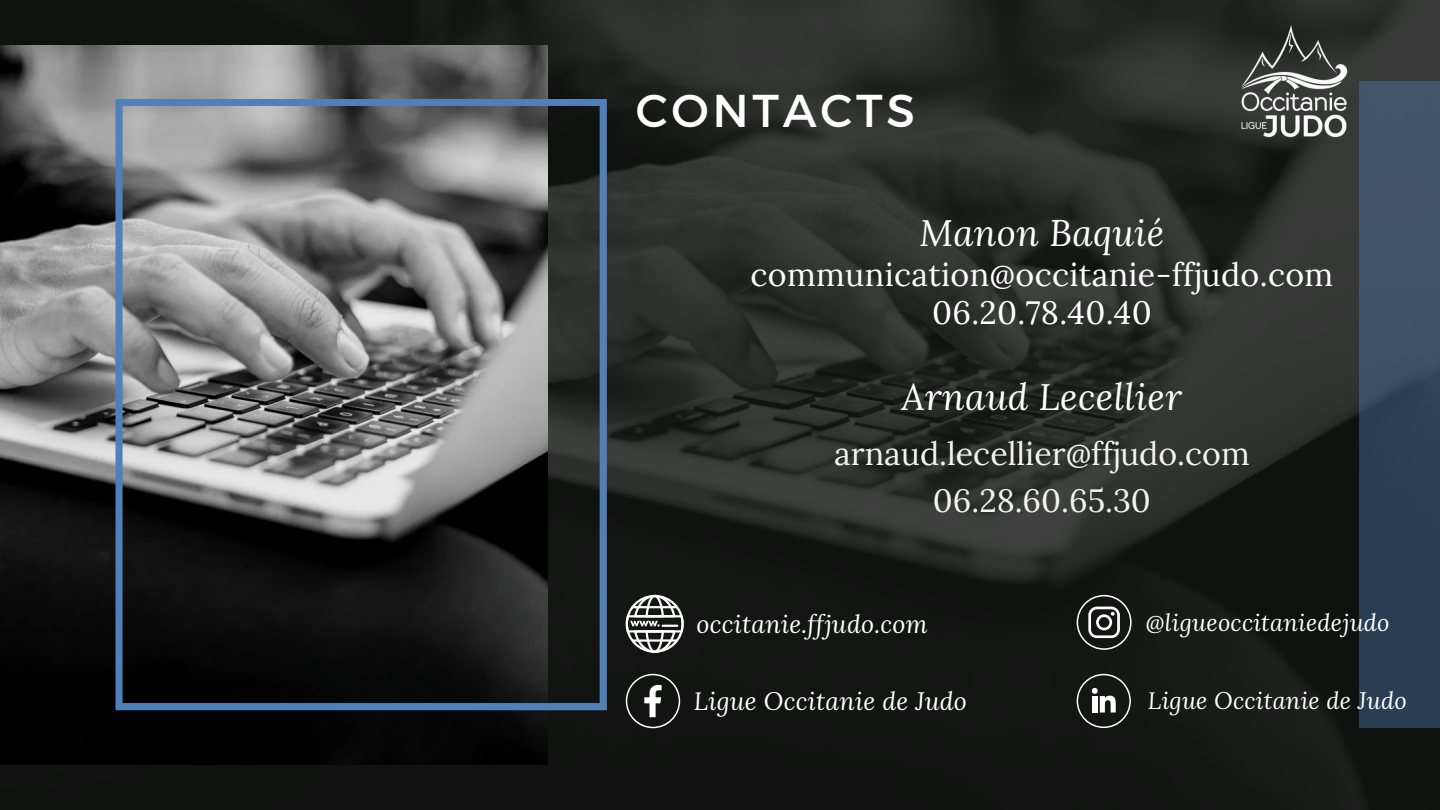
<style>
.page{position:relative;width:1440px;height:810px;background:#fff}
.page>*{position:absolute;margin:0;border:0;box-sizing:border-box;transform-origin:0 0}
.t1{font:46px "Montserrat";letter-spacing:.08em;color:#fff}
.t2{font:italic 36.7px "Lora";letter-spacing:.01em;color:#fff}
.t3{font:32.2px/38.2px "Lora";letter-spacing:.01em;color:#fff;text-align:center}
.t4{font:32.1px/47.2px "Lora";color:#f3f4ed;text-align:center}
.t5{font:italic 24.9px "Lora";letter-spacing:.01em;color:#fff}
.t6{font:italic 23.6px "Lora";letter-spacing:.01em;color:#fff}
</style>
<div class="page">
<img style="left:0;top:0;width:1440px;height:810px">
<img style="left:0;top:45px;width:547px;height:720px">
<svg style="left:116px;top:99px;width:491px;height:611px"></svg>
<div style="left:1359px;top:82px;width:81px;height:646px;background:linear-gradient(to right,#34495e,#34485e)"></div>
<svg style="left:626px;top:595px;width:58px;height:58px"></svg>
<svg style="left:626px;top:674px;width:54px;height:54px"></svg>
<svg style="left:1077px;top:595px;width:54px;height:55px"></svg>
<svg style="left:1077px;top:674px;width:54px;height:54px"></svg>
<img style="left:1230px;top:16px;width:129px;height:129px">
<p class="t1" style="left:636px;top:81px;width:281px">CONTACTS</p>
<p class="t2" style="left:919px;top:208px;width:246px">Manon Baquié</p>
<p class="t3" style="left:751px;top:255px;width:584px">communication@occitanie-ffjudo.com<br>06.20.78.40.40</p>
<p class="t2" style="left:902px;top:372px;width:282px">Arnaud Lecellier</p>
<h1 class="t4" style="left:834px;top:429px;width:417px">arnaud.lecellier@ffjudo.com<br>06.28.60.65.30</h1>
<p class="t5" style="left:697px;top:607px;width:232px">occitanie.ffjudo.com</p>
<h3 class="t5" style="left:694px;top:684px;width:275px">Ligue Occitanie de Judo</h3>
<h2 class="t6" style="left:1146px;top:606px;width:245px">@ligueoccitaniedejudo</h2>
<h3 class="t6" style="left:1148px;top:684px;width:260px">Ligue Occitanie de Judo</h3>
</div>
